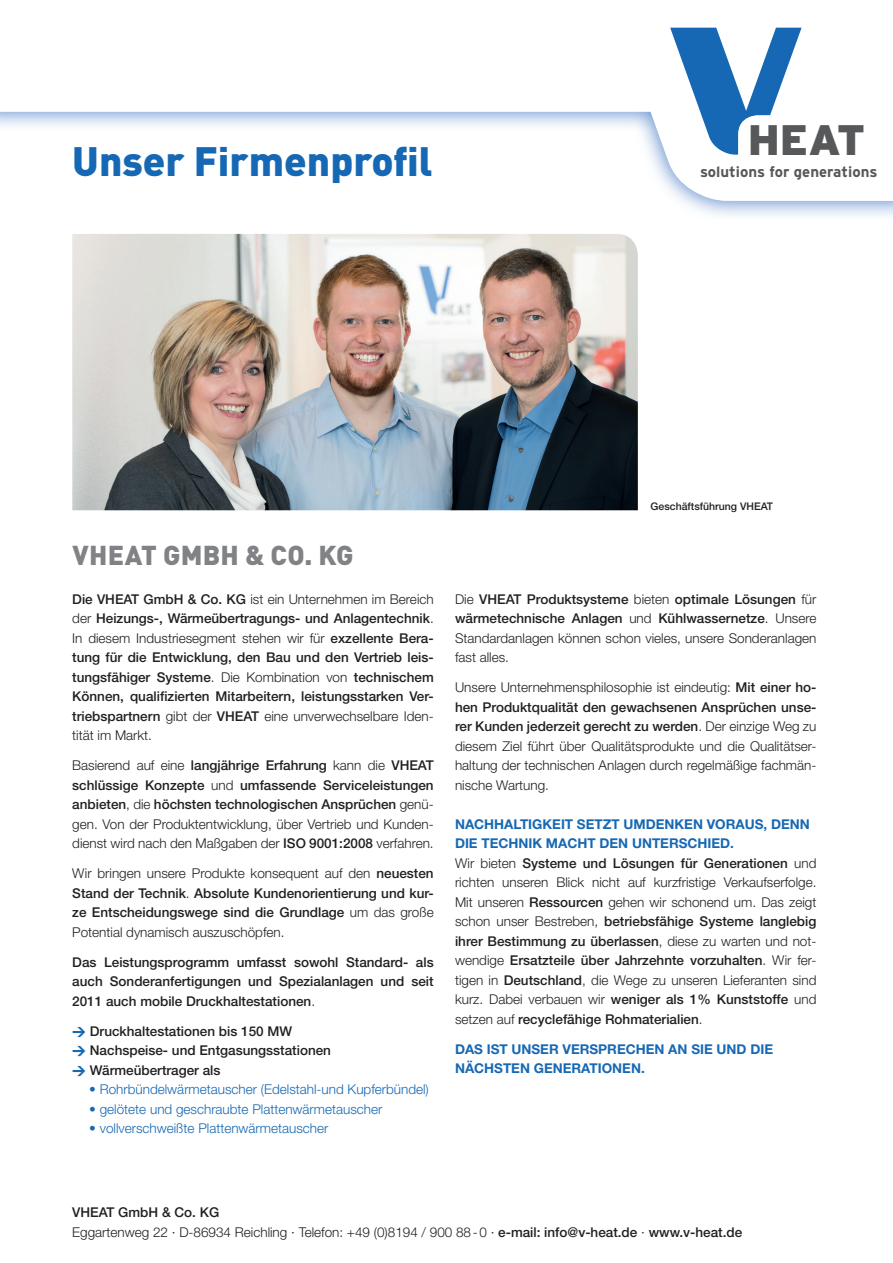
<style>
.page{position:relative;width:893px;height:1263px;background:#fff}
.page>*{position:absolute;margin:0;border:0;box-sizing:border-box;transform-origin:0 0}
.t1{font:900 42.6px "Interstate";color:#57585a}
.t2{font:900 40.5px "DIN Pro";color:#1768b4}
.t3{font:900 27px "DIN Pro";letter-spacing:.005em;color:#808285}
.t4{font:700 15px "Interstate";color:#57585a}
.t5{font:300 13.5px/19.5px "Helvetica Neue LT Std";color:#231f20;text-align:justify}
.t6{font:500 13.5px/19.5px "Helvetica Neue LT Std";color:#231f20;text-align:justify}
.t7{font:300 13.5px "Helvetica Neue LT Std";color:#1768b4}
.t8{font:700 13.5px/19.5px "Helvetica Neue LT Std";color:#1768b4}
.t9{font:500 10.5px "Helvetica Neue LT Std";color:#231f20}
.s1{font-weight:300}
.s2{font-weight:500}
.s3{font-family:"DIN";font-weight:900;color:#1768b4}
.s4{font-weight:700;color:#1768b4}
</style>
<div class="page">
<svg style="left:0;top:27px;width:893px;height:174px"></svg>
<svg style="left:670px;top:28px;width:202px;height:132px"></svg>
<img style="left:72px;top:234px;width:566px;height:276px">
<h2 class="t2" style="left:72px;top:134px;width:362px">Unser Firmenprofil</h2>
<h1 class="t1" style="left:748px;top:116px;width:119px">HEAT</h1>
<p class="t4" style="left:700px;top:163px;width:179px">solutions for generations</p>
<h3 class="t3" style="left:72px;top:537px;width:283px">VHEAT GMBH &amp; CO. KG</h3>
<p class="t6" style="left:72px;top:589px;width:363px">Die VHEAT GmbH &amp; Co. KG <span class="s1">ist ein Unternehmen im Bereich der</span> Heizungs-, Wärmeübertragungs- und Anlagentechnik<span class="s1">.<br>In diesem Industriesegment stehen wir für</span> exzellente Bera&shy;tung für die Entwicklung, den Bau und den Vertrieb leis&shy;tungsfähiger Systeme<span class="s1">. Die Kombination von</span> technischem Können, qualifizierten Mitarbeitern, leistungsstarken Ver&shy;triebspartnern <span class="s1">gibt der</span> VHEAT <span class="s1">eine unverwechselbare Iden&shy;tität im Markt.</span></p>
<p class="t5" style="left:72px;top:756px;width:363px">Basierend auf eine <span class="s2">langjährige Erfahrung</span> kann die <span class="s2">VHEAT schlüssige Konzepte</span> und <span class="s2">umfassende Service leistungen anbieten</span>, die <span class="s2">höchsten technologischen Ansprüchen</span> genü&shy;gen. Von der Produktentwicklung, über Vertrieb und Kunden&shy;dienst wird nach den Maßgaben der <span class="s2">ISO 9001:2008</span> verfahren.</p>
<p class="t6" style="left:72px;top:864px;width:363px"><span class="s1">Wir bringen unsere Produkte konsequent auf den</span> neuesten Stand der Technik<span class="s1">.</span> Absolute Kundenorientierung und kur&shy;ze Entscheidungswege sind die Grundlage <span class="s1">um das große Potential dynamisch auszuschöpfen.</span></p>
<p class="t6" style="left:72px;top:952px;width:363px">Das Leistungsprogramm umfasst sowohl Standard- als auch Sonderanfertigungen und Spezialanlagen und seit 2011 auch mobile Druckhaltestationen<span class="s1">.</span></p>
<p class="t6" style="left:72px;top:1021px;width:260px;text-align:left"><span class="s3">&gt;</span> Druckhaltestationen bis 150 MW<br><span class="s3">&gt;</span> Nachspeise- und Entgasungsstationen <span class="s3">&gt;</span> Wärmeübertrager als</p>
<p class="t7" style="left:89px;top:1081px;width:341px">• Rohrbündelwärmetauscher (Edelstahl-und Kupferbündel)</p>
<p class="t7" style="left:89px;top:1101px;width:295px">• gelötete und geschraubte Plattenwärmetauscher</p>
<p class="t7" style="left:89px;top:1120px;width:241px">• vollverschweißte Plattenwärmetauscher</p>
<p class="t9" style="left:651px;top:500px;width:124px">Geschäftsführung VHEAT</p>
<p class="t5" style="left:455px;top:589px;width:363px">Die <span class="s2">VHEAT Produktsysteme</span> bieten <span class="s2">optimale Lösungen</span> für <span class="s2">wärmetechnische Anlagen</span> und <span class="s2">Kühlwasser netze</span>. Unsere Standardanlagen können schon vieles, unsere Sonderanlagen fast alles.</p>
<p class="t5" style="left:455px;top:677px;width:363px">Unsere Unternehmensphilosophie ist eindeutig: <span class="s2">Mit einer ho&shy;hen Produktqualität den gewachsenen An sprüchen unse&shy;rer Kunden jederzeit gerecht zu werden</span>. Der einzige Weg zu diesem Ziel führt über Qualitätsprodukte und die Qualitätser&shy;haltung der technischen Anlagen durch regelmäßige fachmän&shy;nische Wartung.</p>
<p class="t5" style="left:455px;top:814px;width:363px;text-align:left"><span class="s4">NACHHALTIGKEIT SETZT UMDENKEN VORAUS, DENN DIE TECHNIK MACHT DEN UNTERSCHIED.<br></span>Wir bieten <span class="s2">Systeme und Lösungen für Generationen</span> und richten unseren Blick nicht auf kurzfristige Verkaufserfolge.<br>Mit unseren <span class="s2">Ressourcen</span> gehen wir schonend um. Das zeigt schon unser Bestreben, <span class="s2">betriebsfähige Systeme langlebig ihrer Bestimmung zu überlassen</span>, diese zu warten und not&shy;wendige <span class="s2">Ersatzteile über Jahrzehnte vorzuhalten</span>. Wir fer&shy;tigen in <span class="s2">Deutschland</span>, die Wege zu unseren Lieferanten sind kurz. Dabei verbauen wir <span class="s2">weniger als 1% Kunststoffe</span> und setzen auf <span class="s2">recyclefähige Rohmaterialien</span>.</p>
<p class="t8" style="left:455px;top:1039px;width:320px">DAS IST UNSER VERSPRECHEN AN SIE UND DIE<br>NÄCHSTEN GENERATIONEN.</p>
<p class="t5" style="left:72px;top:1202px;width:671px;line-height:20.1px"><span class="s2">VHEAT GmbH &amp; Co. KG<br></span>Eggartenweg 22 · D-86934 Reichling · Telefon: +49 (0)8194 / 900 88 - 0 · <span class="s2">e-mail: info@v-heat.de</span> · <span class="s2">www.v-heat.de</span></p>
</div>
